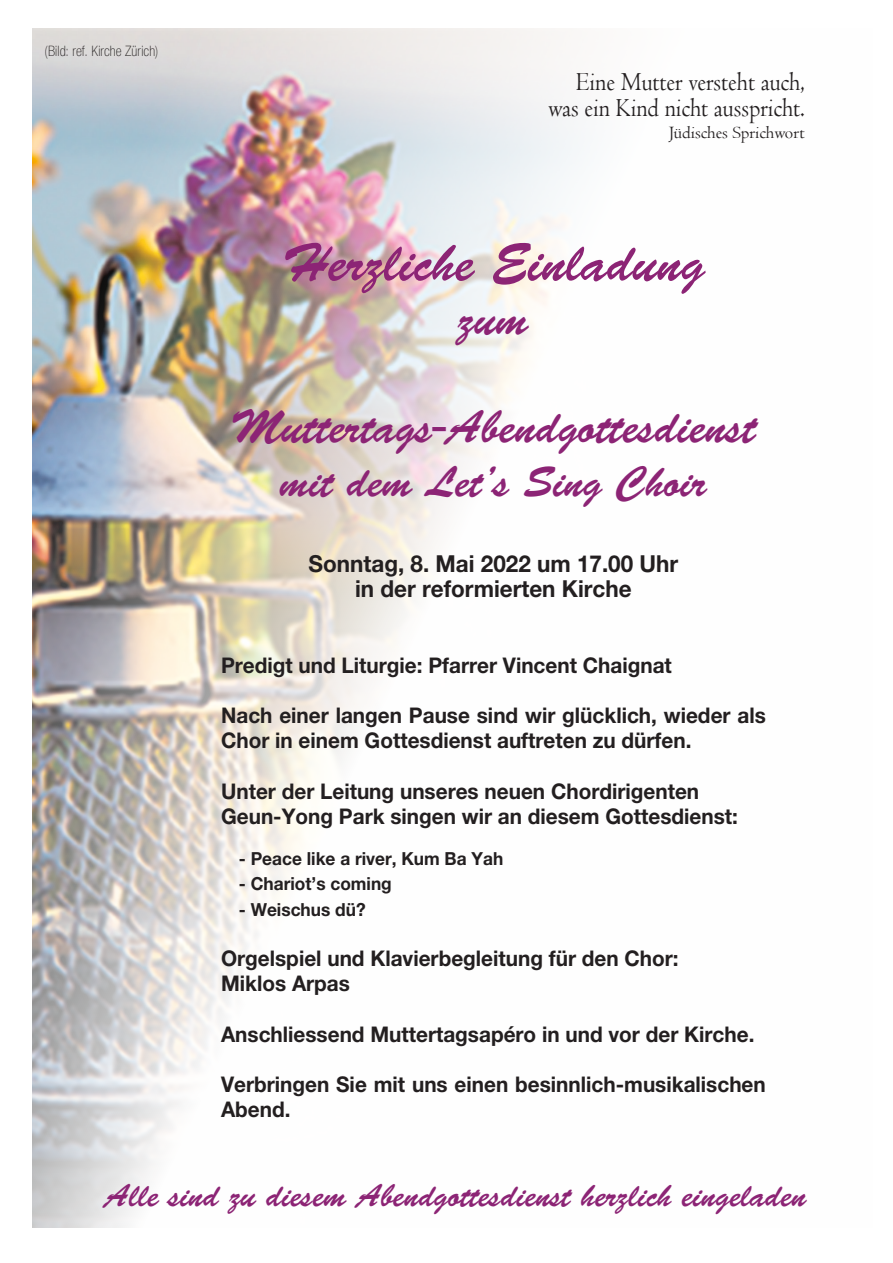
<style>
.page{position:relative;width:893px;height:1263px;background:#fff}
.page>*{position:absolute;margin:0;border:0;box-sizing:border-box;transform-origin:0 0}
.Kalender_Roman{font:54px "Brush Script Std";color:#8c2475;scale:.96 1}
.Kalender_Roman-2{font:46.8px "Brush Script Std";color:#8c2475;scale:.96 1}
.Kalender_Roman-3{font:43.2px "Brush Script Std";color:#8c2475;scale:.96 1}
.Kalender_Roman-4{font:32.4px "Brush Script Std";color:#8c2475;scale:.96 1}
.t1{font:27px "Centaur";color:#231f20;scale:.88 1}
.Kalender_Roman-5{font:700 23.4px "Helvetica Neue LT Pro";color:#231f20;scale:.96 1}
.Kalender_Roman-6{font:700 21.6px/25.2px "Helvetica Neue LT Pro";color:#231f20;scale:.96 1}
.Kalender_Roman-7{font:700 18px "Helvetica Neue LT Pro";color:#231f20;scale:.96 1}
.t2{font:18px "Centaur";color:#231f20}
.Aktuell_Italic{font:100 condensed 14.4px "Helvetica Neue LT Pro";letter-spacing:.005em;color:#231f20}
</style>
<div class="page">
<img style="left:33px;top:28px;width:548px;height:1200px">
<p class="Aktuell_Italic" style="left:45px;top:43px;width:115px">(Bild: ref. Kirche Zürich)</p>
<p class="t1" style="left:576px;top:65px;width:261px">Eine Mutter versteht auch,</p>
<p class="t1" style="left:548px;top:91px;width:293px">was ein Kind nicht ausspricht.</p>
<p class="t2" style="left:669px;top:121px;width:137px">Jüdisches Sprichwort</p>
<p class="Kalender_Roman" style="left:282px;top:232px;width:442px">Herzliche Einladung</p>
<p class="Kalender_Roman-2" style="left:458px;top:293px;width:74px">zum</p>
<p class="Kalender_Roman-2" style="left:231px;top:401px;width:549px">Muttertags-Abendgottesdienst</p>
<p class="Kalender_Roman-3" style="left:280px;top:458px;width:446px">mit dem Let’s Sing Choir</p>
<p class="Kalender_Roman-5" style="left:309px;top:549px;width:386px">Sonntag, 8. Mai 2022 um 17.00 Uhr</p>
<p class="Kalender_Roman-5" style="left:355px;top:574px;width:290px">in der reformierten Kirche</p>
<p class="Kalender_Roman-6" style="left:221px;top:652px;width:471px">Predigt und Liturgie: Pfarrer Vincent Chaignat</p>
<p class="Kalender_Roman-6" style="left:221px;top:702px;width:569px">Nach einer langen Pause sind wir glücklich, wieder als<br>Chor in einem Gottesdienst auftreten zu dürfen.</p>
<p class="Kalender_Roman-6" style="left:221px;top:778px;width:500px">Unter der Leitung unseres neuen Chordirigenten</p>
<p class="Kalender_Roman-6" style="left:221px;top:803px;width:540px">Geun-Yong Park singen wir an diesem Gottesdienst:</p>
<p class="Kalender_Roman-7" style="left:239px;top:847px;width:277px">- Peace like a river, Kum Ba Yah</p>
<p class="Kalender_Roman-7" style="left:239px;top:872px;width:161px">- Chariot’s coming</p>
<p class="Kalender_Roman-7" style="left:239px;top:898px;width:133px">- Weischus dü?</p>
<p class="Kalender_Roman-6" style="left:221px;top:945px;width:478px">Orgelspiel und Klavierbegleitung für den Chor:</p>
<p class="Kalender_Roman-6" style="left:221px;top:970px;width:136px">Miklos Arpas</p>
<p class="Kalender_Roman-6" style="left:221px;top:1021px;width:557px">Anschliessend Muttertagsapéro in und vor der Kirche.</p>
<p class="Kalender_Roman-6" style="left:221px;top:1071px;width:569px">Verbringen Sie mit uns einen besinnlich-musikalischen<br>Abend.</p>
<p class="Kalender_Roman-4" style="left:105px;top:1177px;width:732px">Alle sind zu diesem Abendgottesdienst herzlich eingeladen</p>
</div>
